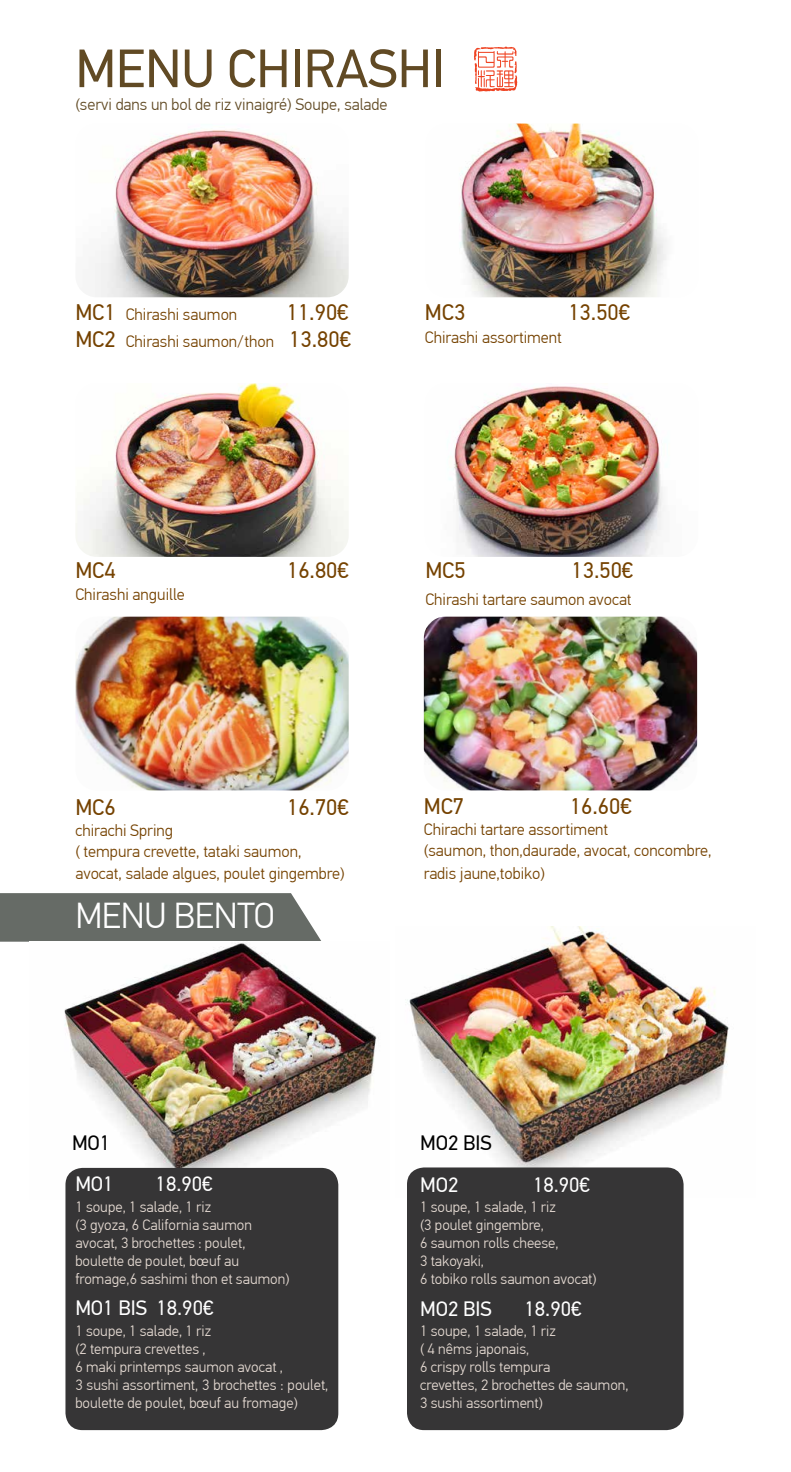
<style>
.page{position:relative;width:791px;height:1472px;background:#fff}
.page>*{position:absolute;margin:0;border:0;box-sizing:border-box;transform-origin:0 0}
.t1{font:54px "PF Din Text Pro";color:#614a24}
.t2{font:300 36px "PF Din Text Pro";letter-spacing:-.01em;color:#fff}
.t3{font:22.5px "PF Din Text Pro";color:#754200}
.t4{font:20.85px "PF Din Text Pro";color:#fff}
.t5{font:20.85px "PF Din Text Pro";color:#000}
.t6{font:300 16.5px/21px "PF Din Text Pro";color:#754200}
.t7{font:300 16.5px "PF Din Text Pro";color:#614a24}
.t8{font:300 15px/18px "PF Din Text Pro";color:#e5dad2}
.s1{font-weight:400;font-size:22.5px}
</style>
<div class="page">
<img style="left:405px;top:926px;width:324px;height:271px">
<div style="left:407px;top:1167px;width:276px;height:262px;background:#363536;border-radius:17px"></div>
<div style="left:0;top:893px;width:321px;height:48px;background:#666b66"></div>
<svg style="left:474px;top:46px;width:43px;height:45px"></svg>
<img style="left:95px;top:128px;width:254px;height:169px">
<img style="left:460px;top:123px;width:207px;height:174px">
<img style="left:449px;top:386px;width:215px;height:171px">
<img style="left:76px;top:383px;width:272px;height:174px">
<img style="left:64px;top:943px;width:313px;height:256px">
<div style="left:65px;top:1167px;width:273px;height:262px;background:#363536;border-radius:17px"></div>
<img style="left:75px;top:616px;width:274px;height:174px">
<img style="left:424px;top:616px;width:273px;height:174px">
<h1 class="t1" style="left:75px;top:37px;width:371px">MENU CHIRASHI</h1>
<p class="t7" style="left:75px;top:95px;width:314px">(servi dans un bol de riz vinaigré) Soupe, salade</p>
<p class="t6" style="left:75px;top:304px;width:163px"><span class="s1">MC1</span> Chirashi saumon</p>
<h3 class="t3" style="left:287px;top:299px;width:63px">11.90€</h3>
<p class="t6" style="left:75px;top:331px;width:277px"><span class="s1">MC2</span> Chirashi saumon/thon <span class="s1">13.80€</span></p>
<h3 class="t3" style="left:425px;top:299px;width:42px">MC3</h3>
<h3 class="t3" style="left:568px;top:299px;width:63px">13.50€</h3>
<p class="t6" style="left:425px;top:327px;width:138px">Chirashi assortiment</p>
<h3 class="t3" style="left:75px;top:557px;width:42px">MC4</h3>
<h3 class="t3" style="left:287px;top:557px;width:63px">16.80€</h3>
<p class="t6" style="left:75px;top:584px;width:111px">Chirashi anguille</p>
<h3 class="t3" style="left:425px;top:557px;width:42px">MC5</h3>
<h3 class="t3" style="left:571px;top:557px;width:63px">13.50€</h3>
<p class="t6" style="left:425px;top:589px;width:208px">Chirashi tartare saumon avocat</p>
<h3 class="t3" style="left:75px;top:793px;width:42px">MC6</h3>
<h3 class="t3" style="left:287px;top:793px;width:63px">16.70€</h3>
<p class="t6" style="left:75px;top:819px;width:228px">chirachi Spring<br>( tempura crevette, tataki saumon,</p>
<p class="t6" style="left:75px;top:863px;width:271px">avocat, salade algues, poulet gingembre)</p>
<h2 class="t2" style="left:75px;top:895px;width:201px">MENU BENTO</h2>
<h3 class="t3" style="left:424px;top:793px;width:42px">MC7</h3>
<h3 class="t3" style="left:570px;top:793px;width:63px">16.60€</h3>
<p class="t6" style="left:424px;top:819px;width:289px">Chirachi tartare assortiment<br>(saumon, thon,daurade, avocat, concombre,</p>
<p class="t6" style="left:424px;top:863px;width:123px">radis jaune,tobiko)</p>
<h3 class="t5" style="left:72px;top:1130px;width:40px">MO1</h3>
<h3 class="t5" style="left:420px;top:1130px;width:73px">MO2 BIS</h3>
<h3 class="t4" style="left:75px;top:1171px;width:40px">MO1</h3>
<h3 class="t4" style="left:156px;top:1171px;width:59px">18.90€</h3>
<p class="t8" style="left:75px;top:1197px;width:216px">1 soupe, 1 salade, 1 riz<br>(3 gyoza, 6 California saumon avocat, 3 brochettes : poulet, boulette de poulet, bœuf au fromage,6 sashimi thon et saumon)</p>
<h3 class="t4" style="left:75px;top:1295px;width:140px">MO1 BIS 18.90€</h3>
<p class="t8" style="left:75px;top:1321px;width:254px">1 soupe, 1 salade, 1 riz<br>(2 tempura crevettes ,<br>6 maki printemps saumon avocat ,<br>3 sushi assortiment, 3 brochettes : poulet, boulette de poulet, bœuf au fromage)</p>
<h3 class="t4" style="left:420px;top:1172px;width:40px">MO2</h3>
<h3 class="t4" style="left:533px;top:1172px;width:59px">18.90€</h3>
<p class="t8" style="left:420px;top:1197px;width:178px">1 soupe, 1 salade, 1 riz<br>(3 poulet gingembre,<br>6 saumon rolls cheese,<br>3 takoyaki,<br>6 tobiko rolls saumon avocat)</p>
<h3 class="t4" style="left:420px;top:1296px;width:73px">MO2 BIS</h3>
<h3 class="t4" style="left:524px;top:1296px;width:59px">18.90€</h3>
<p class="t8" style="left:420px;top:1321px;width:210px">1 soupe, 1 salade, 1 riz<br>( 4 nêms japonais,<br>6 crispy rolls tempura<br>crevettes, 2 brochettes de saumon,<br>3 sushi assortiment)</p>
</div>
